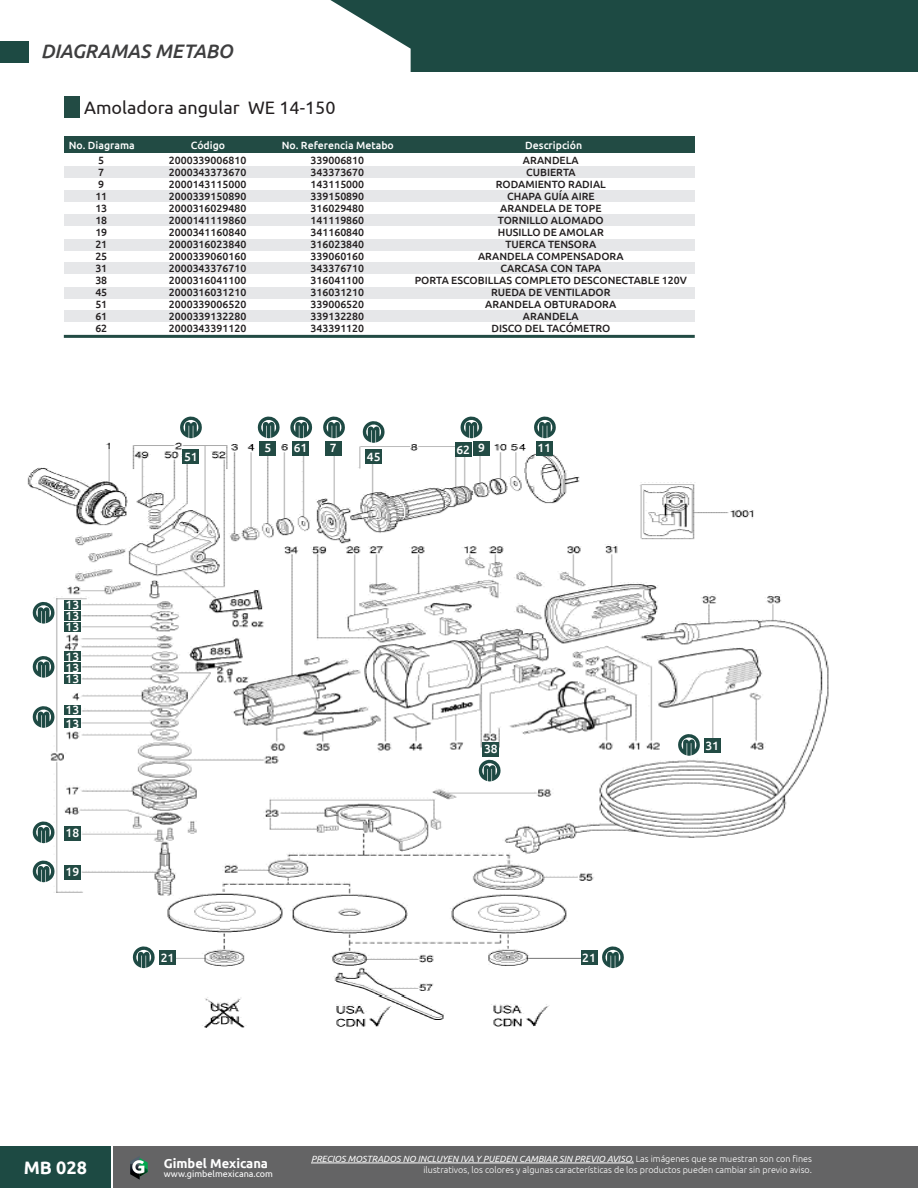
<style>
.page{position:relative;width:918px;height:1188px;background:#fff}
.page>*{position:absolute;margin:0;border:0;box-sizing:border-box;transform-origin:0 0}
.t1{font:italic 500 19.5px "Ubuntu";color:#3e3e3f}
.TÍTULOS_DE_PRODUCTOS{font:18px "Ubuntu";color:#231f20}
.t2{font:700 18px "Ubuntu";color:#fff}
.t3{font:700 12.9px "Ubuntu";color:#fff}
.COTAS{font:500 12px "Ubuntu";color:#fff}
.CODIGO{font:500 10.5px "Ubuntu";color:#231f20}
.ENCABEZADO_DE_TABLA{font:500 10.5px "Ubuntu";color:#fff}
.t4{font:300 9px/10.8px "Ubuntu";color:#fff;text-align:right}
.t5{font:9px "Ubuntu";color:#fff}
.s1{font-weight:400;font-style:italic}
</style>
<div class="page">
<div style="left:0;top:1146px;width:111px;height:42px;background:#1d4a43"></div>
<div style="left:113px;top:1146px;width:804px;height:42px;background:#646465"></div>
<svg style="left:130px;top:1156px;width:18px;height:24px"></svg>
<hr style="left:311px;top:1163px;width:323px;height:1px;background:#fff">
<div style="left:0;top:0;width:917px;height:72px;background:#1d4a43"></div>
<svg style="left:0;top:0;width:411px;height:72px;background:#eff2f1"></svg>
<div style="left:0;top:41px;width:28px;height:21px;background:#1d4a43"></div>
<div style="left:64px;top:96px;width:16px;height:21px;background:#224b44"></div>
<div style="left:64px;top:136px;width:631px;height:17px;background:#224b44"></div>
<hr style="left:64px;top:335px;width:631px;height:3px;background:#224b44">
<div style="left:64px;top:166px;width:631px;height:12px;background:#e6e7e9"></div>
<div style="left:64px;top:214px;width:631px;height:12px;background:#e6e7e9"></div>
<div style="left:64px;top:262px;width:631px;height:12px;background:#e6e7e9"></div>
<div style="left:64px;top:310px;width:631px;height:12px;background:#e6e7e9"></div>
<div style="left:64px;top:190px;width:631px;height:12px;background:#e6e7e9"></div>
<div style="left:64px;top:239px;width:631px;height:12px;background:#e6e7e9"></div>
<div style="left:64px;top:287px;width:631px;height:12px;background:#e6e7e9"></div>
<img style="left:27px;top:438px;width:802px;height:590px">
<div style="left:260px;top:441px;width:16px;height:14px;background:#224b44"></div>
<div style="left:64px;top:826px;width:16px;height:14px;background:#224b44"></div>
<div style="left:64px;top:865px;width:16px;height:14px;background:#224b44"></div>
<div style="left:159px;top:951px;width:17px;height:14px;background:#224b44"></div>
<div style="left:581px;top:951px;width:16px;height:14px;background:#224b44"></div>
<div style="left:704px;top:739px;width:16px;height:14px;background:#224b44"></div>
<div style="left:366px;top:450px;width:16px;height:14px;background:#224b44"></div>
<div style="left:183px;top:450px;width:16px;height:14px;background:#224b44"></div>
<div style="left:292px;top:441px;width:17px;height:14px;background:#224b44"></div>
<div style="left:455px;top:443px;width:16px;height:14px;background:#224b44"></div>
<div style="left:483px;top:742px;width:16px;height:14px;background:#224b44"></div>
<div style="left:64px;top:600px;width:16px;height:10px;background:#224b44"></div>
<div style="left:64px;top:611px;width:16px;height:10px;background:#224b44"></div>
<div style="left:64px;top:622px;width:16px;height:10px;background:#224b44"></div>
<div style="left:64px;top:651px;width:16px;height:10px;background:#224b44"></div>
<div style="left:64px;top:662px;width:16px;height:10px;background:#224b44"></div>
<div style="left:64px;top:674px;width:16px;height:10px;background:#224b44"></div>
<div style="left:64px;top:705px;width:16px;height:10px;background:#224b44"></div>
<div style="left:64px;top:718px;width:16px;height:10px;background:#224b44"></div>
<div style="left:325px;top:441px;width:16px;height:14px;background:#224b44"></div>
<div style="left:473px;top:441px;width:17px;height:14px;background:#224b44"></div>
<div style="left:536px;top:441px;width:16px;height:14px;background:#224b44"></div>
<svg style="left:257px;top:416px;width:23px;height:22px"></svg>
<svg style="left:290px;top:416px;width:23px;height:22px"></svg>
<svg style="left:180px;top:416px;width:22px;height:22px"></svg>
<svg style="left:31px;top:821px;width:25px;height:22px"></svg>
<svg style="left:477px;top:759px;width:25px;height:22px"></svg>
<svg style="left:677px;top:733px;width:24px;height:23px"></svg>
<svg style="left:31px;top:860px;width:25px;height:22px"></svg>
<svg style="left:131px;top:946px;width:25px;height:22px"></svg>
<svg style="left:601px;top:946px;width:24px;height:22px"></svg>
<svg style="left:31px;top:601px;width:25px;height:23px"></svg>
<svg style="left:31px;top:655px;width:25px;height:23px"></svg>
<svg style="left:31px;top:705px;width:25px;height:23px"></svg>
<svg style="left:323px;top:416px;width:22px;height:22px"></svg>
<svg style="left:361px;top:421px;width:25px;height:22px"></svg>
<svg style="left:460px;top:416px;width:23px;height:22px"></svg>
<svg style="left:534px;top:416px;width:22px;height:22px"></svg>
<h1 class="t1" style="left:41px;top:39px;width:193px">DIAGRAMAS METABO</h1>
<p class="TÍTULOS_DE_PRODUCTOS" style="left:84px;top:96px;width:253px">Amoladora angular WE 14-150</p>
<p class="CODIGO" style="left:98px;top:153px;width:7px">5</p>
<p class="CODIGO" style="left:98px;top:165px;width:7px">7</p>
<p class="CODIGO" style="left:98px;top:177px;width:7px">9</p>
<p class="CODIGO" style="left:95px;top:189px;width:13px">11</p>
<p class="CODIGO" style="left:95px;top:201px;width:13px">13</p>
<p class="CODIGO" style="left:95px;top:213px;width:13px">18</p>
<p class="CODIGO" style="left:95px;top:225px;width:13px">19</p>
<p class="CODIGO" style="left:95px;top:237px;width:13px">21</p>
<p class="CODIGO" style="left:95px;top:249px;width:13px">25</p>
<p class="CODIGO" style="left:95px;top:261px;width:13px">31</p>
<p class="CODIGO" style="left:95px;top:273px;width:13px">38</p>
<p class="CODIGO" style="left:95px;top:285px;width:13px">45</p>
<p class="CODIGO" style="left:95px;top:297px;width:13px">51</p>
<p class="CODIGO" style="left:95px;top:309px;width:13px">61</p>
<p class="CODIGO" style="left:95px;top:321px;width:13px">62</p>
<p class="ENCABEZADO_DE_TABLA" style="left:69px;top:139px;width:68px">No. Diagrama</p>
<p class="ENCABEZADO_DE_TABLA" style="left:191px;top:139px;width:36px">Código</p>
<p class="ENCABEZADO_DE_TABLA" style="left:282px;top:139px;width:114px">No. Referencia Metabo</p>
<p class="ENCABEZADO_DE_TABLA" style="left:525px;top:139px;width:59px">Descripción</p>
<p class="CODIGO" style="left:169px;top:153px;width:79px">2000339006810</p>
<p class="CODIGO" style="left:169px;top:165px;width:79px">2000343373670</p>
<p class="CODIGO" style="left:169px;top:177px;width:79px">2000143115000</p>
<p class="CODIGO" style="left:169px;top:189px;width:79px">2000339150890</p>
<p class="CODIGO" style="left:169px;top:201px;width:79px">2000316029480</p>
<p class="CODIGO" style="left:169px;top:213px;width:79px">2000141119860</p>
<p class="CODIGO" style="left:169px;top:225px;width:79px">2000341160840</p>
<p class="CODIGO" style="left:169px;top:237px;width:79px">2000316023840</p>
<p class="CODIGO" style="left:169px;top:249px;width:79px">2000339060160</p>
<p class="CODIGO" style="left:169px;top:261px;width:79px">2000343376710</p>
<p class="CODIGO" style="left:169px;top:273px;width:79px">2000316041100</p>
<p class="CODIGO" style="left:169px;top:285px;width:79px">2000316031210</p>
<p class="CODIGO" style="left:169px;top:297px;width:79px">2000339006520</p>
<p class="CODIGO" style="left:169px;top:309px;width:79px">2000339132280</p>
<p class="CODIGO" style="left:169px;top:321px;width:79px">2000343391120</p>
<p class="CODIGO" style="left:311px;top:153px;width:55px">339006810</p>
<p class="CODIGO" style="left:311px;top:165px;width:55px">343373670</p>
<p class="CODIGO" style="left:311px;top:177px;width:55px">143115000</p>
<p class="CODIGO" style="left:311px;top:189px;width:55px">339150890</p>
<p class="CODIGO" style="left:311px;top:201px;width:55px">316029480</p>
<p class="CODIGO" style="left:311px;top:213px;width:55px">141119860</p>
<p class="CODIGO" style="left:311px;top:225px;width:55px">341160840</p>
<p class="CODIGO" style="left:311px;top:237px;width:55px">316023840</p>
<p class="CODIGO" style="left:311px;top:249px;width:55px">339060160</p>
<p class="CODIGO" style="left:311px;top:261px;width:55px">343376710</p>
<p class="CODIGO" style="left:311px;top:273px;width:55px">316041100</p>
<p class="CODIGO" style="left:311px;top:285px;width:55px">316031210</p>
<p class="CODIGO" style="left:311px;top:297px;width:55px">339006520</p>
<p class="CODIGO" style="left:311px;top:309px;width:55px">339132280</p>
<p class="CODIGO" style="left:311px;top:321px;width:55px">343391120</p>
<p class="CODIGO" style="left:523px;top:153px;width:57px">ARANDELA</p>
<p class="CODIGO" style="left:526px;top:165px;width:51px">CUBIERTA</p>
<p class="CODIGO" style="left:496px;top:177px;width:111px">RODAMIENTO RADIAL</p>
<p class="CODIGO" style="left:507px;top:189px;width:89px">CHAPA GUÍA AIRE</p>
<p class="CODIGO" style="left:500px;top:201px;width:103px">ARANDELA DE TOPE</p>
<p class="CODIGO" style="left:498px;top:213px;width:107px">TORNILLO ALOMADO</p>
<p class="CODIGO" style="left:498px;top:225px;width:107px">HUSILLO DE AMOLAR</p>
<p class="CODIGO" style="left:505px;top:237px;width:92px">TUERCA TENSORA</p>
<p class="CODIGO" style="left:478px;top:249px;width:147px">ARANDELA COMPENSADORA</p>
<p class="CODIGO" style="left:500px;top:261px;width:103px">CARCASA CON TAPA</p>
<p class="CODIGO" style="left:415px;top:273px;width:274px">PORTA ESCOBILLAS COMPLETO DESCONECTABLE 120V</p>
<p class="CODIGO" style="left:491px;top:285px;width:121px">RUEDA DE VENTILADOR</p>
<p class="CODIGO" style="left:485px;top:297px;width:133px">ARANDELA OBTURADORA</p>
<p class="CODIGO" style="left:523px;top:309px;width:57px">ARANDELA</p>
<p class="CODIGO" style="left:491px;top:321px;width:120px">DISCO DEL TACÓMETRO</p>
<p class="COTAS" style="left:66px;top:597px;width:15px">13</p>
<p class="COTAS" style="left:66px;top:608px;width:15px">13</p>
<p class="COTAS" style="left:66px;top:620px;width:15px">13</p>
<p class="COTAS" style="left:66px;top:649px;width:15px">13</p>
<p class="COTAS" style="left:66px;top:660px;width:15px">13</p>
<p class="COTAS" style="left:66px;top:671px;width:15px">13</p>
<p class="COTAS" style="left:66px;top:702px;width:15px">13</p>
<p class="COTAS" style="left:66px;top:716px;width:15px">13</p>
<p class="COTAS" style="left:66px;top:825px;width:15px">18</p>
<p class="COTAS" style="left:66px;top:864px;width:15px">19</p>
<p class="COTAS" style="left:330px;top:440px;width:8px">7</p>
<p class="COTAS" style="left:478px;top:440px;width:8px">9</p>
<p class="COTAS" style="left:537px;top:440px;width:15px">11</p>
<p class="COTAS" style="left:294px;top:440px;width:15px">61</p>
<p class="COTAS" style="left:456px;top:442px;width:15px">62</p>
<p class="COTAS" style="left:265px;top:440px;width:8px">5</p>
<p class="COTAS" style="left:184px;top:449px;width:15px">51</p>
<p class="COTAS" style="left:367px;top:449px;width:15px">45</p>
<p class="COTAS" style="left:484px;top:741px;width:15px">38</p>
<p class="COTAS" style="left:161px;top:950px;width:15px">21</p>
<p class="COTAS" style="left:582px;top:950px;width:15px">21</p>
<p class="COTAS" style="left:705px;top:738px;width:15px">31</p>
<h2 class="t2" style="left:24px;top:1157px;width:65px">MB 028</h2>
<p class="t3" style="left:164px;top:1155px;width:106px">Gimbel Mexicana</p>
<p class="t5" style="left:164px;top:1169px;width:111px">www.gimbelmexicana.com</p>
<p class="t4" style="left:311px;top:1153px;width:503px"><span class="s1">PRECIOS MOSTRADOS NO INCLUYEN IVA Y PUEDEN CAMBIAR SIN PREVIO AVISO.</span> Las imágenes que se muestran son con fines ilustrativos, los colores y algunas características de los productos pueden cambiar sin previo aviso.</p>
</div>
